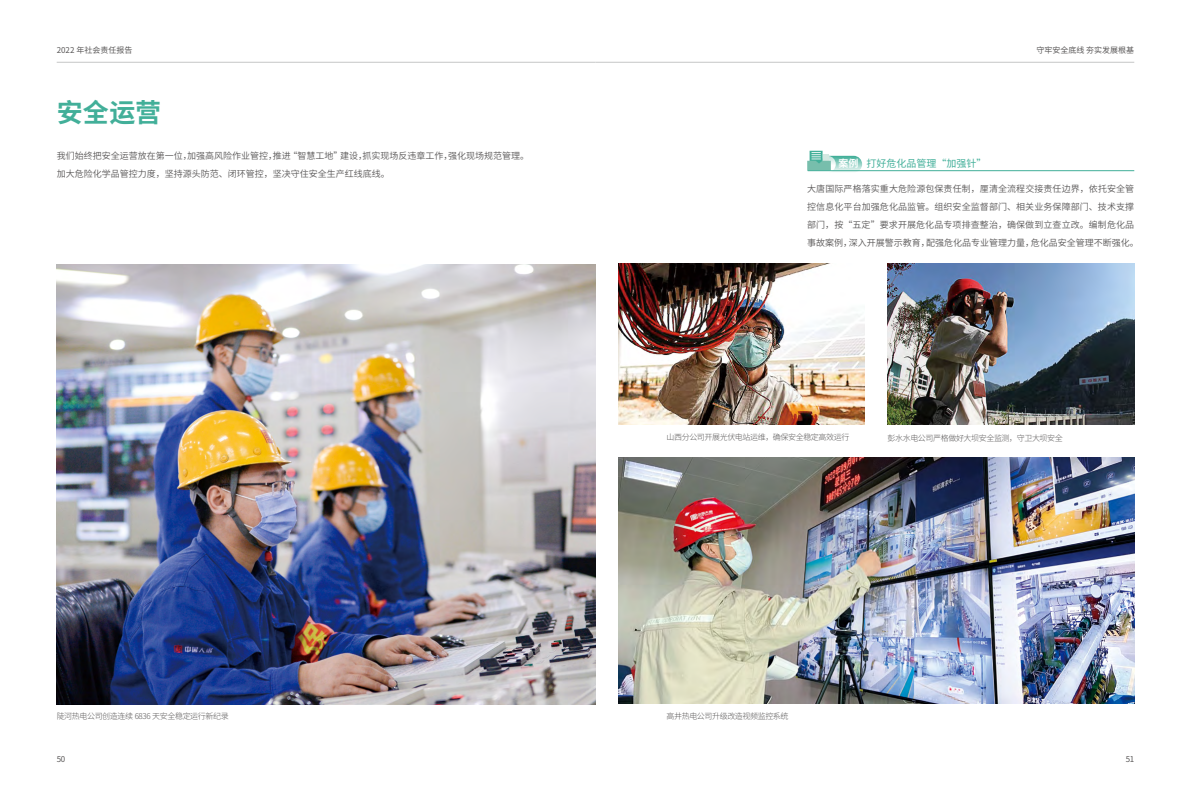
<style>
.page{position:relative;width:1191px;height:808px;background:#fff}
.page>*{position:absolute;margin:0;border:0;box-sizing:border-box;transform-origin:0 0}
.t1{font:700 26px "Source Han Sans CN";color:#42af99}
.t2{font:10px "Source Han Sans CN";color:#42af99}
.t3{font:9px/18px "Source Han Sans CN";color:#595757}
.t4{font:300 8px "Source Han Sans CN";letter-spacing:-.05em;color:#595757}
.t5{font:8px "Source Han Sans CN";color:#595757}
.s1{font-weight:700;color:#fff}
</style>
<div class="page">
<svg style="left:807px;top:151px;width:55px;height:21px"></svg>
<hr style="left:807px;top:170px;width:327px;height:1px;background:#42af99">
<img style="left:57px;top:264px;width:538px;height:440px">
<img style="left:618px;top:264px;width:247px;height:160px">
<img style="left:618px;top:458px;width:516px;height:245px">
<img style="left:887px;top:264px;width:247px;height:160px">
<hr style="left:57px;top:62px;width:538px;height:1px;background:#c5c6c6">
<hr style="left:595px;top:62px;width:539px;height:1px;background:#c5c6c6">
<p class="t5" style="left:57px;top:45px;width:77px">2022 年社会责任报告</p>
<p class="t5" style="left:1036px;top:45px;width:99px">守牢安全底线夯实发展根基</p>
<h1 class="t1" style="left:57px;top:99px;width:106px">安全运营</h1>
<p class="t3" style="left:57px;top:147px;width:474px">我们始终把安全运营放在第一位，加强高风险作业管控，推进“智慧工地”建设，抓实现场反违章工作，强化现场规范管理。加大危险化学品管控力度，坚持源头防范、闭环管控，坚决守住安全生产红线底线。</p>
<p class="t2" style="left:838px;top:158px;width:149px"><span class="s1">案例</span> 打好危化品管理“加强针”</p>
<p class="t3" style="left:807px;top:180px;width:333px">大唐国际严格落实重大危险源包保责任制，厘清全流程交接责任边界，依托安全管控信息化平台加强危化品监管。组织安全监督部门、相关业务保障部门、技术支撑部门，按“五定”要求开展危化品专项排查整治，确保做到立查立改。编制危化品事故案例，深入开展警示教育，配强危化品专业管理力量，危化品安全管理不断强化。</p>
<p class="t4" style="left:666px;top:432px;width:184px">山西分公司开展光伏电站运维，确保安全稳定高效运行</p>
<p class="t4" style="left:887px;top:433px;width:177px">彭水水电公司严格做好大坝安全监测，守卫大坝安全</p>
<p class="t4" style="left:57px;top:711px;width:173px">陡河热电公司创造连续 6836 天安全稳定运行新纪录</p>
<p class="t4" style="left:666px;top:711px;width:123px">高井热电公司升级改造视频监控系统</p>
<p class="t5" style="left:57px;top:754px;width:10px">50</p>
<p class="t5" style="left:1125px;top:754px;width:10px">51</p>
</div>
